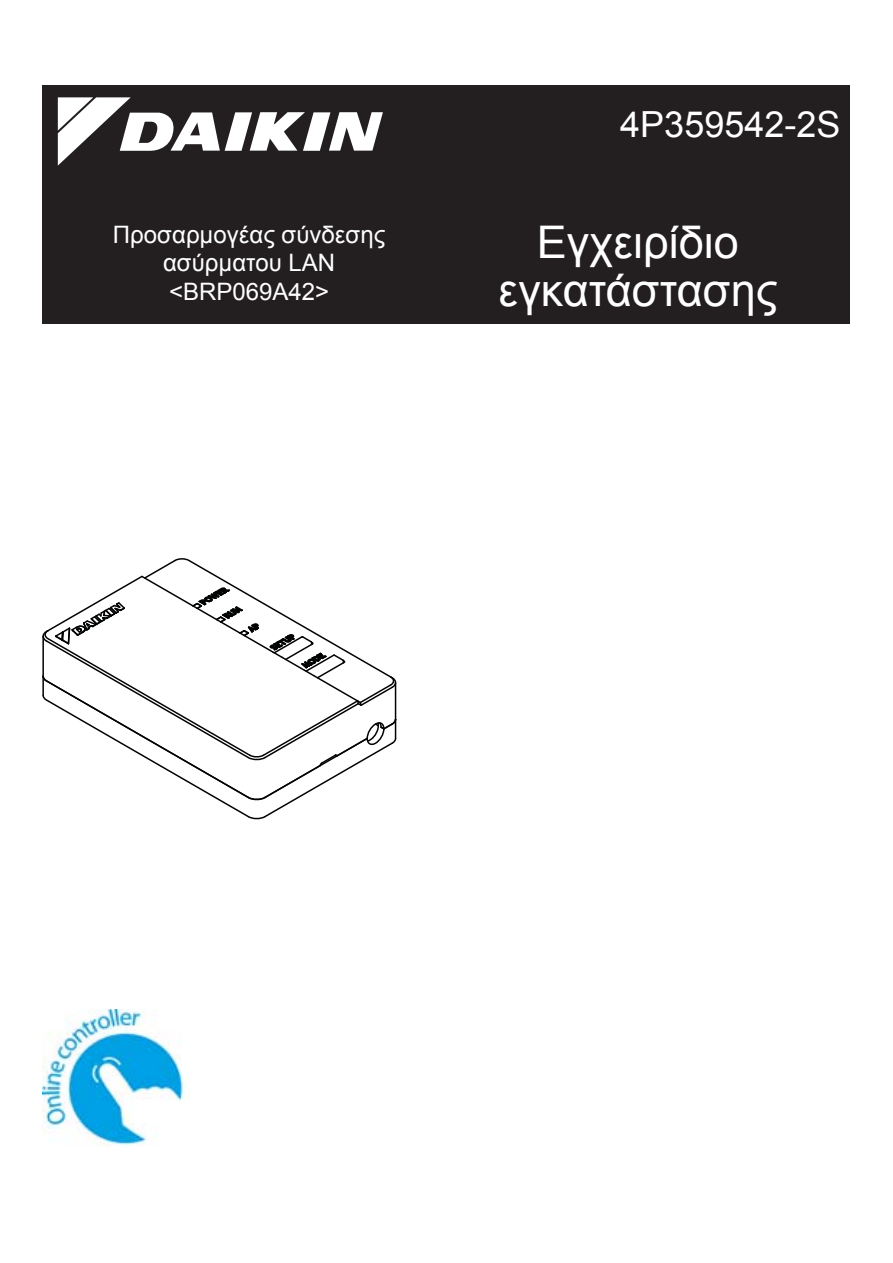
<style>
.page{position:relative;width:893px;height:1263px;background:#fff}
.page>*{position:absolute;margin:0;border:0;box-sizing:border-box;transform-origin:0 0}
.t1{font:45px/48px "Arial";color:#fff;text-align:center}
.t2{font:36px "Arial";color:#fff}
.t3{font:24px/28.8px "Arial";color:#fff;text-align:center}
</style>
<div class="page">
<div style="left:43px;top:85px;width:807px;height:238px;background:#231f20"></div>
<svg style="left:42px;top:558px;width:355px;height:261px"></svg>
<img style="left:43px;top:1009px;width:143px;height:137px">
<svg style="left:58px;top:97px;width:325px;height:69px"></svg>
<h2 class="t2" style="left:620px;top:104px;width:222px">4P359542-2S</h2>
<p class="t3" style="left:113px;top:220px;width:274px">Προσαρμογέας σύνδεσης ασύρματου LAN &lt;BRP069A42&gt;</p>
<h1 class="t1" style="left:498px;top:218px;width:281px">Εγχειρίδιο εγκατάστασης</h1>
</div>
